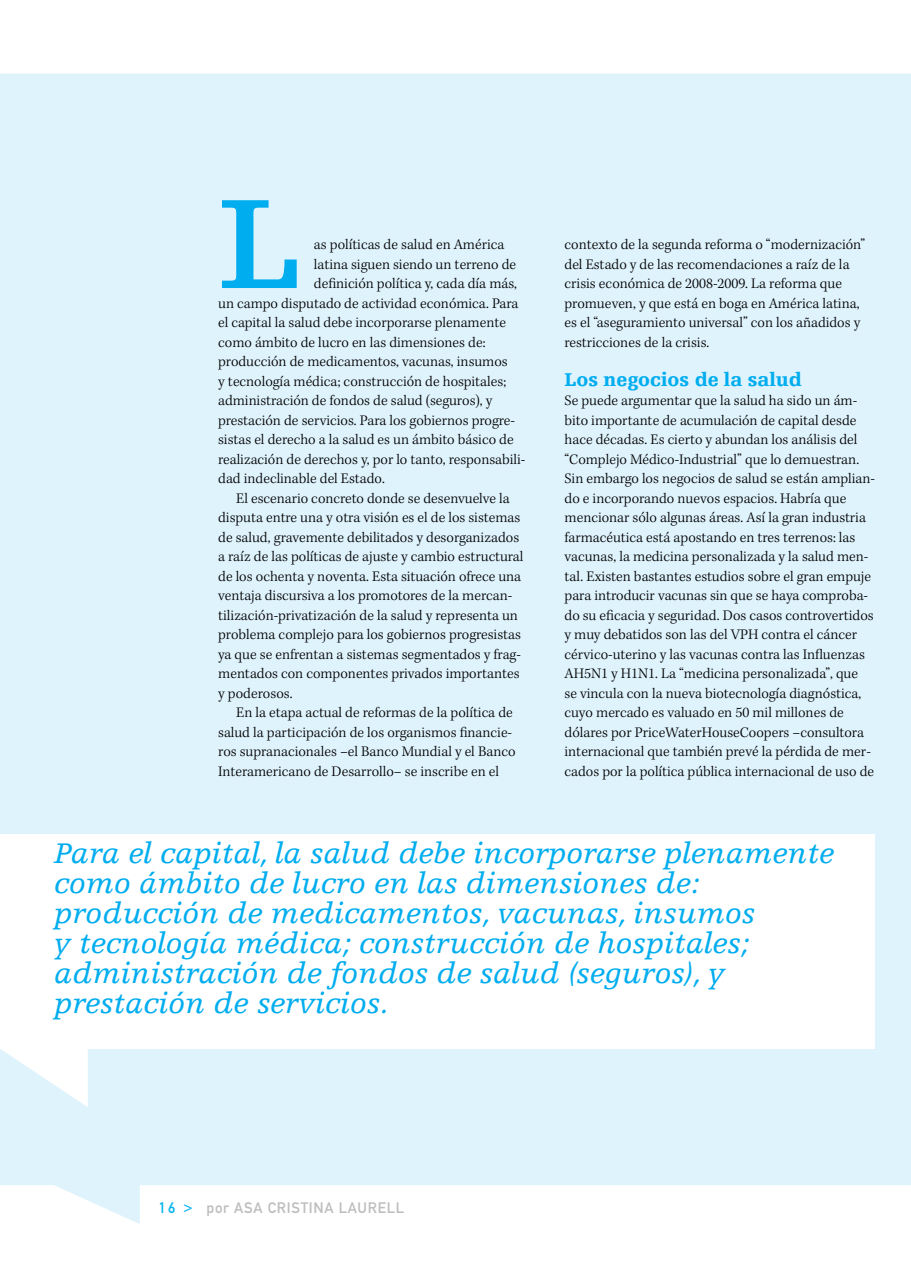
<style>
.page{position:relative;width:911px;height:1263px;background:#fff}
.page>*{position:absolute;margin:0;border:0;box-sizing:border-box;transform-origin:0 0}
.t1{font:700 134.7px "Egyptienne F";color:#00adef}
.t2{font:italic 30px/30px "Egyptienne F";color:#00adef}
.t3{font:900 19.5px "Egyptienne F";color:#00adef}
.t4{font:300 15px/19.5px "Kepler Std";color:#000}
.t5{font:15px "DIN Mittelschrift";letter-spacing:.05em;color:#bcbdbf}
.s1{color:#00b3f0}
</style>
<div class="page">
<div style="left:0;top:74px;width:911px;height:1150px;background:#dff3fd"></div>
<svg style="left:0;top:1049px;width:88px;height:58px"></svg>
<div style="left:0;top:834px;width:875px;height:215px;background:#fff"></div>
<h1 class="t1" style="left:218px;top:170px;width:84px">L</h1>
<p class="t4" style="left:314px;top:235px;width:192px">as políticas de salud en América</p>
<p class="t4" style="left:314px;top:255px;width:204px">latina siguen siendo un terreno de</p>
<p class="t4" style="left:314px;top:274px;width:205px">definición política y, cada día más,</p>
<p class="t4" style="left:218px;top:294px;width:302px">un campo disputado de actividad económica. Para</p>
<p class="t4" style="left:218px;top:313px;width:289px">el capital la salud debe incorporarse plenamente</p>
<p class="t4" style="left:218px;top:333px;width:269px">como ámbito de lucro en las dimensiones de:</p>
<p class="t4" style="left:218px;top:352px;width:291px">producción de medicamentos, vacunas, insumos</p>
<p class="t4" style="left:218px;top:372px;width:289px">y tecnología médica; construcción de hospitales;</p>
<p class="t4" style="left:218px;top:391px;width:276px">administración de fondos de salud (seguros), y</p>
<p class="t4" style="left:218px;top:411px;width:298px">prestación de servicios. Para los gobiernos progre-</p>
<p class="t4" style="left:218px;top:430px;width:297px">sistas el derecho a la salud es un ámbito básico de</p>
<p class="t4" style="left:218px;top:450px;width:309px">realización de derechos y, por lo tanto, responsabili-</p>
<p class="t4" style="left:218px;top:469px;width:168px">dad indeclinable del Estado.</p>
<p class="t4" style="left:236px;top:489px;width:275px">El escenario concreto donde se desenvuelve la</p>
<p class="t4" style="left:218px;top:508px;width:304px">disputa entre una y otra visión es el de los sistemas</p>
<p class="t4" style="left:218px;top:528px;width:302px">de salud, gravemente debilitados y desorganizados</p>
<p class="t4" style="left:218px;top:547px;width:307px">a raíz de las políticas de ajuste y cambio estructural</p>
<p class="t4" style="left:218px;top:567px;width:304px">de los ochenta y noventa. Esta situación ofrece una</p>
<p class="t4" style="left:218px;top:586px;width:296px">ventaja discursiva a los promotores de la mercan-</p>
<p class="t4" style="left:218px;top:606px;width:301px">tilización-privatización de la salud y representa un</p>
<p class="t4" style="left:218px;top:625px;width:304px">problema complejo para los gobiernos progresistas</p>
<p class="t4" style="left:218px;top:645px;width:304px">ya que se enfrentan a sistemas segmentados y frag-</p>
<p class="t4" style="left:218px;top:664px;width:303px">mentados con componentes privados importantes</p>
<p class="t4" style="left:218px;top:684px;width:76px">y poderosos.</p>
<p class="t4" style="left:236px;top:703px;width:278px">En la etapa actual de reformas de la política de</p>
<p class="t4" style="left:218px;top:723px;width:295px">salud la participación de los organismos financie-</p>
<p class="t4" style="left:218px;top:742px;width:299px">ros supranacionales –el Banco Mundial y el Banco</p>
<p class="t4" style="left:218px;top:762px;width:282px">Interamericano de Desarrollo– se inscribe en el</p>
<p class="t4" style="left:565px;top:235px;width:302px">contexto de la segunda reforma o “modernización” del Estado y de las recomendaciones a raíz de la crisis económica de 2008-2009. La reforma que promueven, y que está en boga en América latina, es el “aseguramiento universal” con los añadidos y restricciones de la crisis.</p>
<h3 class="t3" style="left:565px;top:368px;width:239px">Los negocios de la salud</h3>
<p class="t4" style="left:565px;top:391px;width:312px">Se puede argumentar que la salud ha sido un ám&shy;bito importante de acumulación de capital desde hace décadas. Es cierto y abundan los análisis del “Complejo Médico-Industrial” que lo demuestran.<br>Sin embargo los negocios de salud se están amplian&shy;do e incorporando nuevos espacios. Habría que mencionar sólo algunas áreas. Así la gran industria farmacéutica está apostando en tres terrenos: las vacunas, la medicina personalizada y la salud men&shy;tal. Existen bastantes estudios sobre el gran empuje para introducir vacunas sin que se haya comproba&shy;do su eficacia y seguridad. Dos casos controvertidos y muy debatidos son las del VPH contra el cáncer cérvico-uterino y las vacunas contra las Influenzas AH5N1 y H1N1. La “medicina personalizada”, que<br>se vincula con la nueva biotecnología diagnóstica, cuyo mercado es valuado en 50 mil millones de dólares por PriceWaterHouseCoopers –consultora internacional que también prevé la pérdida de mer&shy;cados por la política pública internacional de uso de</p>
<p class="t2" style="left:54px;top:838px;width:782px">Para el capital, la salud debe incorporarse plenamente como ámbito de lucro en las dimensiones de: producción de medicamentos, vacunas, insumos<br>y tecnología médica; construcción de hospitales; administración de fondos de salud (seguros), y prestación de servicios.</p>
<p class="t5" style="left:159px;top:1199px;width:237px"><span class="s1">16 &gt;</span> POR ASA CRISTINA LAURELL</p>
</div>
